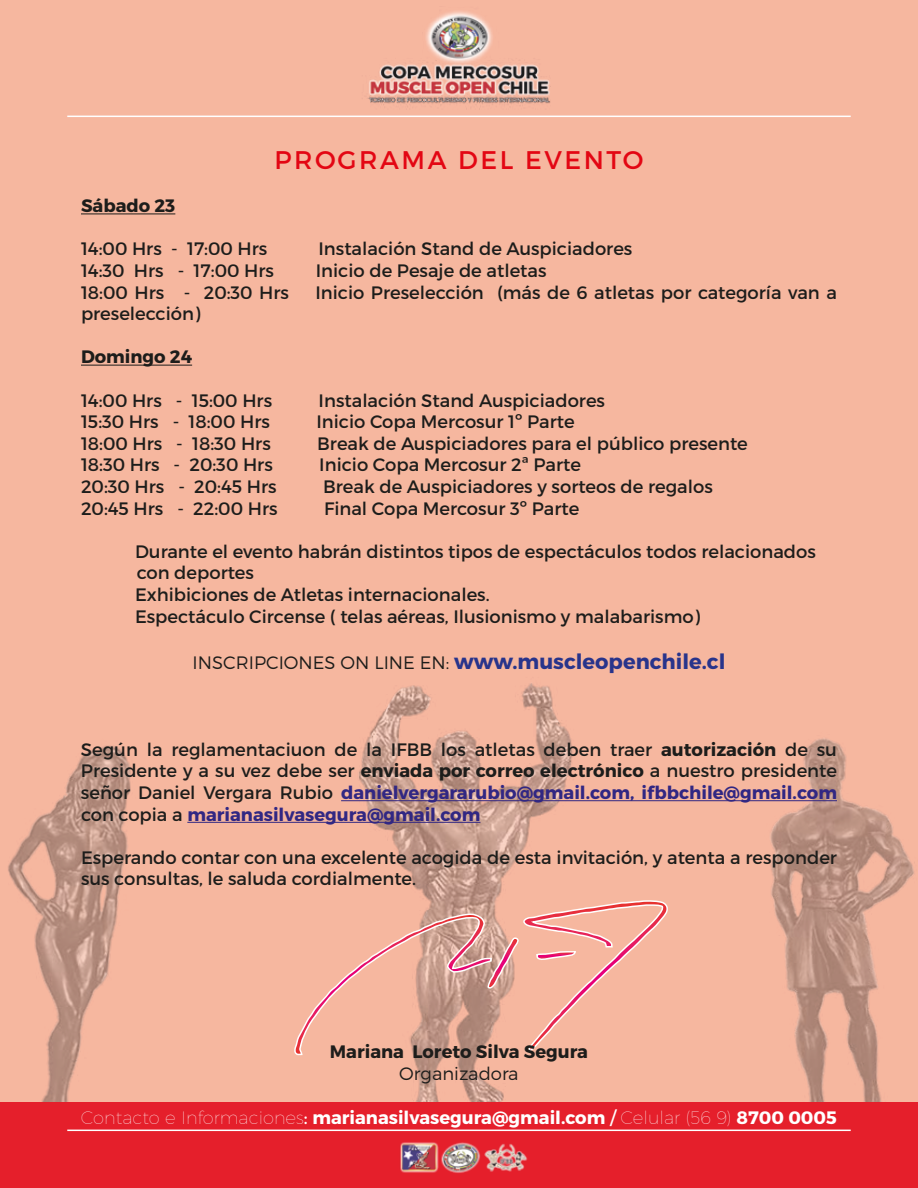
<style>
.page{position:relative;width:918px;height:1188px;background:#f6b79f}
.page>*{position:absolute;margin:0;border:0;box-sizing:border-box;transform-origin:0 0}
.t1{font:25.5px "Montserrat";letter-spacing:.1em;color:#e30613}
.t2{font:18px/21.6px "Montserrat";color:#1d1d1b}
.t3{font:700 18px "Montserrat";color:#fff}
.t4{font:300 18px "Montserrat";color:#1d1d1b}
.t5{font:700 18px "Montserrat";color:#1d1d1b}
.s1{font-weight:700;font-size:21px;color:#28348b}
.s2{font-weight:700}
.s3{font-weight:700;color:#312783}
.s4{font-weight:100}
.s5{font-weight:400}
</style>
<div class="page">
<img style="left:353px;top:11px;width:212px;height:105px">
<hr style="left:67px;top:116px;width:784px;height:1px;background:#fff">
<img style="left:261px;top:683px;width:347px;height:420px">
<img style="left:608px;top:738px;width:310px;height:365px">
<img style="left:0;top:745px;width:261px;height:358px">
<div style="left:0;top:1103px;width:918px;height:85px;background:#e51f2b"></div>
<hr style="left:67px;top:1130px;width:784px;height:1px;background:#fff">
<img style="left:388px;top:874px;width:278px;height:299px">
<svg style="left:294px;top:899px;width:373px;height:157px"></svg>
<hr style="left:81px;top:213px;width:94px;height:1px;background:#1d1d1b">
<hr style="left:81px;top:365px;width:111px;height:1px;background:#1d1d1b">
<hr style="left:341px;top:800px;width:496px;height:1px;background:#312783">
<hr style="left:187px;top:822px;width:293px;height:1px;background:#312783">
<h1 class="t1" style="left:274px;top:144px;width:371px">PROGRAMA DEL EVENTO</h1>
<p class="t5" style="left:81px;top:195px;width:96px">Sábado 23</p>
<p class="t2" style="left:81px;top:238px;width:188px">14:00 Hrs - 17:00 Hrs</p>
<p class="t2" style="left:319px;top:238px;width:315px">Instalación Stand de Auspiciadores</p>
<p class="t2" style="left:81px;top:260px;width:194px">14:30 Hrs - 17:00 Hrs</p>
<p class="t2" style="left:316px;top:260px;width:232px">Inicio de Pesaje de atletas</p>
<p class="t2" style="left:81px;top:281px;width:210px">18:00 Hrs - 20:30 Hrs</p>
<p class="t2" style="left:315px;top:281px;width:523px">Inicio Preselección (más de 6 atletas por categoría van a</p>
<p class="t2" style="left:81px;top:303px;width:121px">preselección)</p>
<p class="t5" style="left:81px;top:346px;width:113px">Domingo 24</p>
<p class="t2" style="left:81px;top:389px;width:193px">14:00 Hrs - 15:00 Hrs</p>
<p class="t2" style="left:319px;top:389px;width:288px">Instalación Stand Auspiciadores</p>
<p class="t2" style="left:81px;top:411px;width:190px">15:30 Hrs - 18:00 Hrs</p>
<p class="t2" style="left:316px;top:411px;width:260px">Inicio Copa Mercosur 1º Parte</p>
<p class="t2" style="left:81px;top:432px;width:191px">18:00 Hrs - 18:30 Hrs</p>
<p class="t2" style="left:317px;top:432px;width:432px">Break de Auspiciadores para el público presente</p>
<p class="t2" style="left:81px;top:454px;width:193px">18:30 Hrs - 20:30 Hrs</p>
<p class="t2" style="left:319px;top:454px;width:263px">Inicio Copa Mercosur 2ª Parte</p>
<p class="t2" style="left:81px;top:476px;width:197px">20:30 Hrs - 20:45 Hrs</p>
<p class="t2" style="left:323px;top:476px;width:391px">Break de Auspiciadores y sorteos de regalos</p>
<p class="t2" style="left:81px;top:497px;width:198px">20:45 Hrs - 22:00 Hrs</p>
<p class="t2" style="left:324px;top:497px;width:257px">Final Copa Mercosur 3º Parte</p>
<p class="t2" style="left:135px;top:540px;width:682px">Durante el evento habrán distintos tipos de espectáculos todos relacionados con deportes<br>Exhibiciones de Atletas internacionales.<br>Espectáculo Circense ( telas aéreas, Ilusionismo y malabarismo)</p>
<p class="t4" style="left:193px;top:652px;width:534px">INSCRIPCIONES ON LINE EN: <span class="s1">www.muscleopenchile.cl</span></p>
<p class="t2" style="left:81px;top:738px;width:758px;text-align:justify">Según la reglamentaciuon de la IFBB los atletas deben traer <span class="s2">autorización</span> de su Presidente y a su vez debe ser <span class="s2">enviada por correo electrónico</span> a nuestro presidente señor Daniel Vergara Rubio <span class="s3">danielvergararubio@gmail.com, ifbbchile@gmail.com </span>con copia a <span class="s3">marianasilvasegura@gmail.com</span></p>
<p class="t2" style="left:81px;top:846px;width:758px">Esperando contar con una excelente acogida de esta invitación, y atenta a responder sus consultas, le saluda cordialmente.</p>
<p class="t5" style="left:330px;top:1041px;width:260px">Mariana Loreto Silva Segura</p>
<p class="t4" style="left:399px;top:1062px;width:121px">Organizadora</p>
<p class="t3" style="left:81px;top:1106px;width:758px"><span class="s4">Contacto e Informaciones</span><span class="s5">:</span> marianasilvasegura@gmail.com <span class="s5">/</span> <span class="s4">Celular (56 9)</span> 8700 0005</p>
</div>
